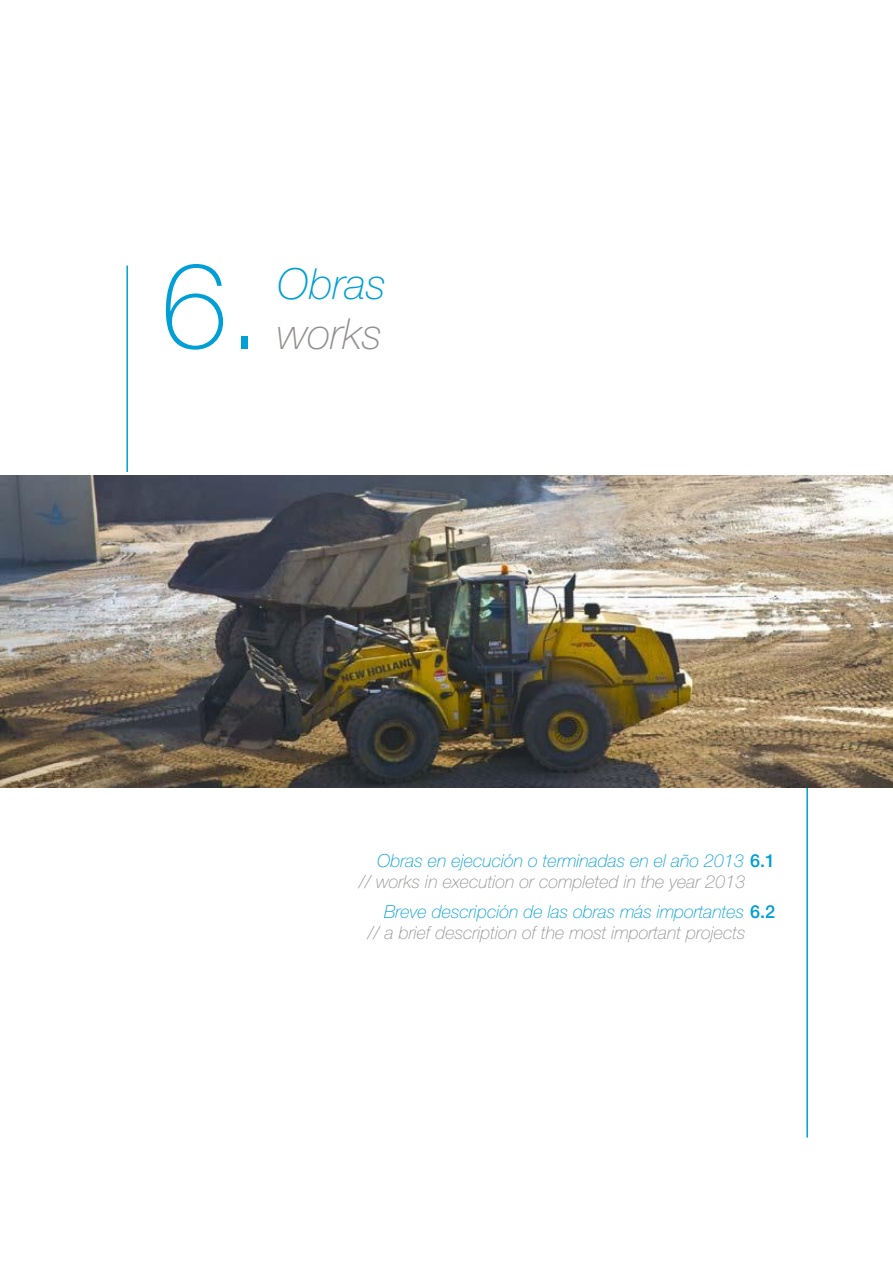
<style>
.page{position:relative;width:893px;height:1263px;background:#fff}
.page>*{position:absolute;margin:0;border:0;box-sizing:border-box;transform-origin:0 0}
.t1{font:100 120px "Helvetica Neue";color:#009fd5}
.t2{font:italic 100 42.9px "Helvetica Neue";color:#009fd5}
.t3{font:italic 100 42.9px "Helvetica Neue";color:#948f8f}
.t4{font:italic 100 18px/21.1px "Helvetica Neue";color:#948f8f}
.s1{color:#009fd5}
.s2{font-weight:500;font-style:normal;color:#009fd5}
</style>
<div class="page">
<hr style="left:126px;top:266px;width:2px;height:206px;background:#009fd5">
<hr style="left:806px;top:746px;width:2px;height:391px;background:#009fd5">
<img style="left:0;top:475px;width:893px;height:313px">
<h1 class="t1" style="left:161px;top:237px;width:102px">6.</h1>
<h2 class="t2" style="left:277px;top:259px;width:110px">Obras</h2>
<h2 class="t3" style="left:277px;top:309px;width:106px">works</h2>
<p class="t4" style="left:359px;top:850px;width:417px;text-indent:18px"><span class="s1">Obras en ejecución o terminadas en el año 2013</span> <span class="s2">6.1 </span>// works in execution or completed in the year 2013</p>
<p class="t4" style="left:368px;top:900px;width:409px;text-indent:17px"><span class="s1">Breve descripción de las obras más importantes</span> <span class="s2">6.2 </span>// a brief description of the most important projects</p>
</div>
